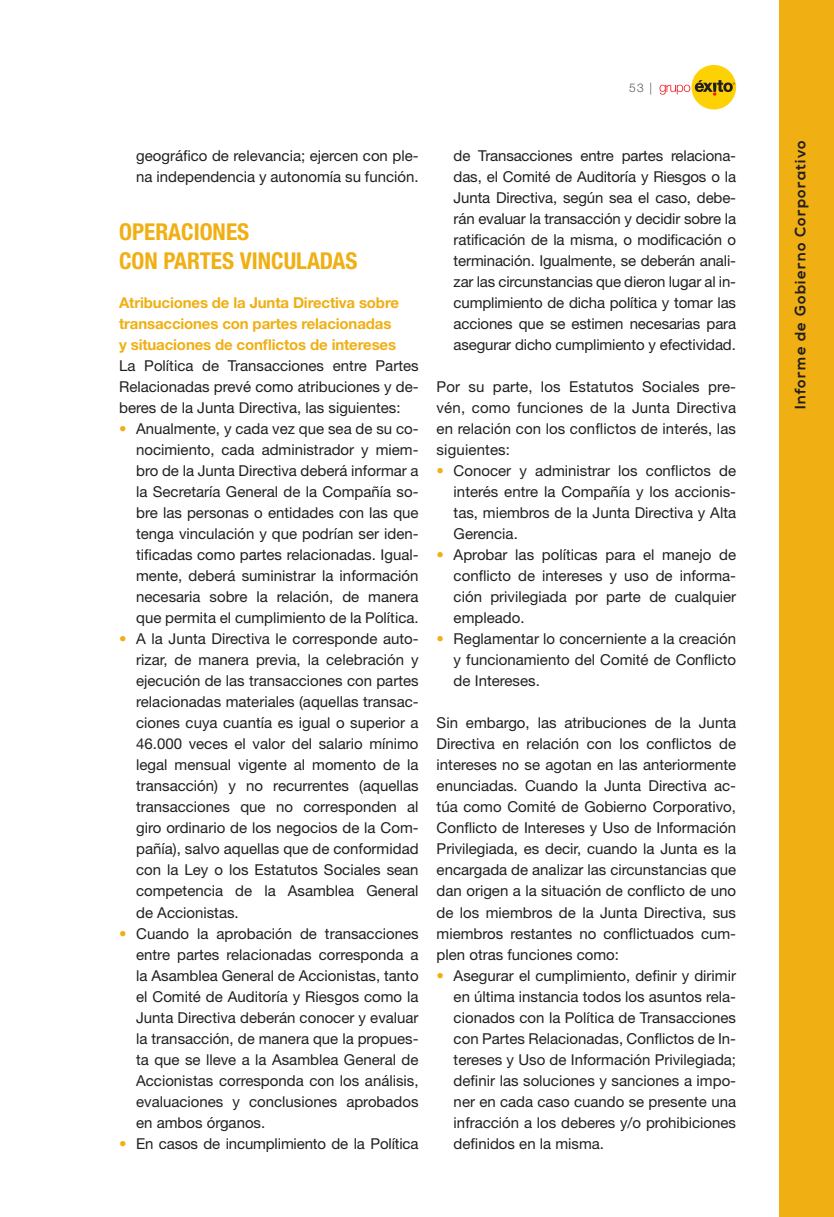
<style>
.page{position:relative;width:834px;height:1217px;background:#fff}
.page>*{position:absolute;margin:0;border:0;box-sizing:border-box;transform-origin:0 0}
.t1{font:700 condensed 23.25px/28.5px "Helvetica Neue LT Std";color:#f0af13}
.t2{font:15px/21px "Helvetica Neue LT Std";color:#231f20;text-align:justify}
.t3{font:700 15px/21px "Helvetica Neue LT Std";letter-spacing:-.01em;color:#f0af13}
.t4{font:700 15px "Nexa";letter-spacing:.08em;color:#231f20}
.t5{font:300 12px "Helvetica Neue LT Std";color:#57585a}
.s1{color:#f0af13}
</style>
<div class="page">
<div style="left:691px;top:65px;width:45px;height:44px;background:#fed105;border-radius:50%"></div>
<svg style="left:659px;top:80px;width:75px;height:16px"></svg>
<div style="left:778px;top:0;width:55px;height:1216px;background:#f0af13"></div>
<p class="t5" style="left:629px;top:80px;width:24px">53 |</p>
<p class="t2" style="left:136px;top:145px;width:284px">geográfico de relevancia; ejercen con ple&shy;na independencia y autonomía su función.</p>
<h1 class="t1" style="left:119px;top:217px;width:240px">OPERACIONES<br>CON PARTES VINCULADAS</h1>
<p class="t3" style="left:119px;top:292px;width:281px">Atribuciones de la Junta Directiva sobre transacciones con partes relacionadas y situaciones de conflictos de intereses</p>
<p class="t2" style="left:119px;top:355px;width:301px">La Política de Transacciones entre Partes Relacionadas prevé como atribuciones y de&shy;beres de la Junta Directiva, las siguientes:</p>
<p class="t2" style="left:136px;top:418px;width:284px;text-indent:-17px"><span class="s1">•</span> Anualmente, y cada vez que sea de su co&shy;nocimiento, cada administrador y miem&shy;bro de la Junta Directiva deberá informar a la Secretaría General de la Compañía so&shy;bre las personas o entidades con las que tenga vinculación y que podrían ser iden&shy;tificadas como partes relacionadas. Igual&shy;mente, deberá suministrar la información necesaria sobre la relación, de manera que permita el cumplimiento de la Política.</p>
<p class="t2" style="left:136px;top:628px;width:284px;text-indent:-17px"><span class="s1">•</span> A la Junta Directiva le corresponde auto&shy;rizar, de manera previa, la celebración y ejecución de las transacciones con partes relacionadas materiales (aquellas transac&shy;ciones cuya cuantía es igual o superior a 46.000 veces el valor del salario mínimo legal mensual vigente al momento de la transacción) y no recurrentes (aquellas transacciones que no corresponden al giro ordinario de los negocios de la Com&shy;pañía), salvo aquellas que de conformidad con la Ley o los Estatutos Sociales sean competencia de la Asamblea General de Accionistas.</p>
<p class="t2" style="left:136px;top:922px;width:284px;text-indent:-17px"><span class="s1">•</span> Cuando la aprobación de transacciones entre partes relacionadas corresponda a la Asamblea General de Accionistas, tanto el Comité de Auditoría y Riesgos como la Junta Directiva deberán conocer y evaluar la transacción, de manera que la propues&shy;ta que se lleve a la Asamblea General de Accionistas corresponda con los análisis, evaluaciones y conclusiones aprobados en ambos órganos.</p>
<p class="t2" style="left:119px;top:1132px;width:301px"><span class="s1">•</span> En casos de incumplimiento de la Política</p>
<p class="t2" style="left:453px;top:145px;width:284px">de Transacciones entre partes relaciona&shy;das, el Comité de Auditoría y Riesgos o la Junta Directiva, según sea el caso, debe&shy;rán evaluar la transacción y decidir sobre la ratificación de la misma, o modificación o terminación. Igualmente, se deberán anali&shy;zar las circunstancias que dieron lugar al in&shy;cumplimiento de dicha política y tomar las acciones que se estimen necesarias para asegurar dicho cumplimiento y efectividad.</p>
<p class="t2" style="left:436px;top:376px;width:301px">Por su parte, los Estatutos Sociales pre&shy;vén, como funciones de la Junta Directiva en relación con los conflictos de interés, las siguientes:</p>
<p class="t2" style="left:453px;top:460px;width:284px;text-indent:-17px"><span class="s1">•</span> Conocer y administrar los conflictos de interés entre la Compañía y los accionis&shy;tas, miembros de la Junta Directiva y Alta Gerencia.</p>
<p class="t2" style="left:453px;top:544px;width:284px;text-indent:-17px"><span class="s1">•</span> Aprobar las políticas para el manejo de conflicto de intereses y uso de informa&shy;ción privilegiada por parte de cualquier empleado.</p>
<p class="t2" style="left:453px;top:628px;width:284px;text-indent:-17px"><span class="s1">•</span> Reglamentar lo concerniente a la creación y funcionamiento del Comité de Conflicto de Intereses.</p>
<p class="t2" style="left:436px;top:712px;width:301px">Sin embargo, las atribuciones de la Junta Directiva en relación con los conflictos de intereses no se agotan en las anteriormente enunciadas. Cuando la Junta Directiva ac&shy;túa como Comité de Gobierno Corporativo, Conflicto de Intereses y Uso de Información Privilegiada, es decir, cuando la Junta es la encargada de analizar las circunstancias que dan origen a la situación de conflicto de uno de los miembros de la Junta Directiva, sus miembros restantes no conflictuados cum&shy;plen otras funciones como:</p>
<p class="t2" style="left:453px;top:964px;width:284px;text-indent:-17px"><span class="s1">•</span> Asegurar el cumplimiento, definir y dirimir en última instancia todos los asuntos rela&shy;cionados con la Política de Transacciones con Partes Relacionadas, Conflictos de In&shy;tereses y Uso de Información Privilegiada; definir las soluciones y sanciones a impo&shy;ner en cada caso cuando se presente una infracción a los deberes y/o prohibiciones definidos en la misma.</p>
<p class="t4" style="left:791px;top:409px;width:271px;rotate:-90deg">Informe de Gobierno Corporativo</p>
</div>
